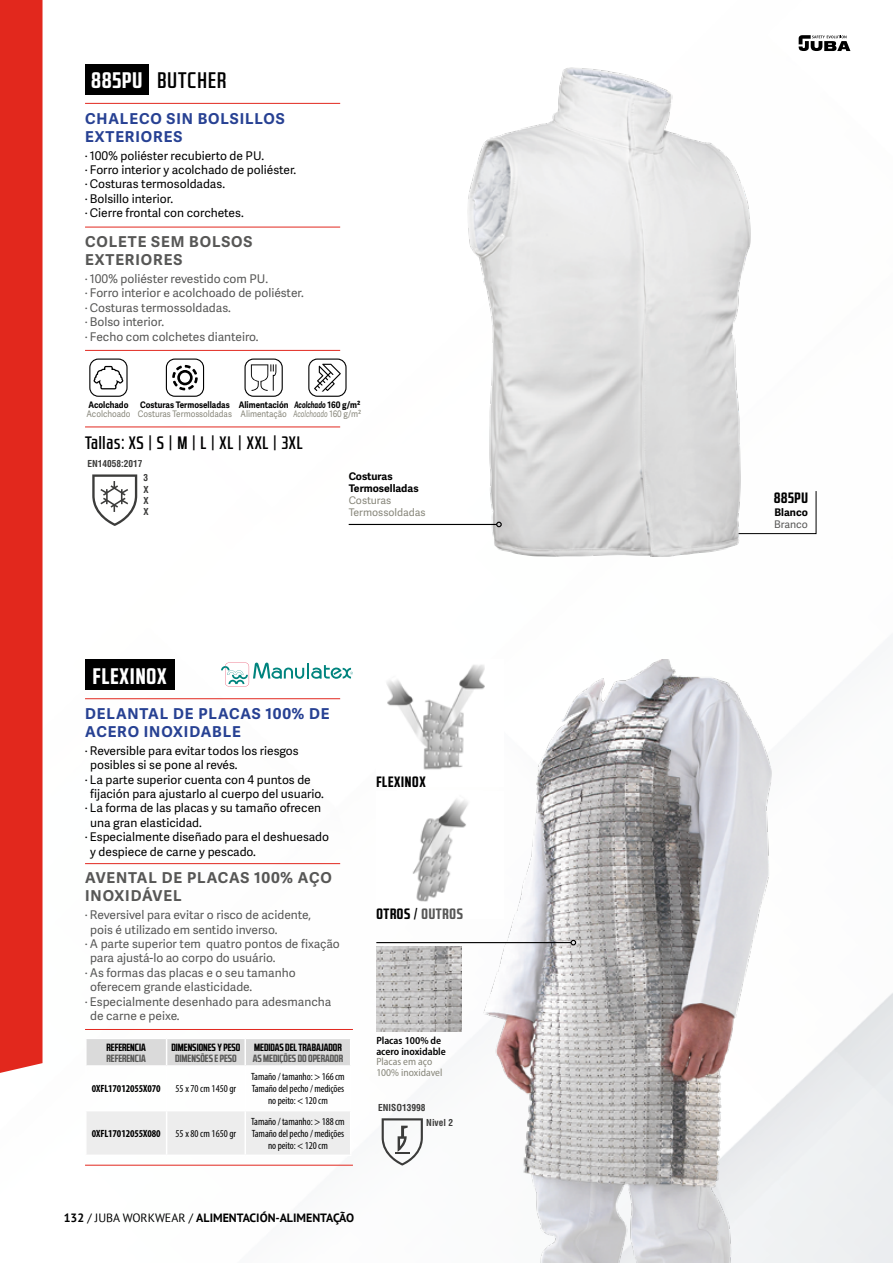
<style>
.page{position:relative;width:893px;height:1263px;background:#fff}
.page>*{position:absolute;margin:0;border:0;box-sizing:border-box;transform-origin:0 0}
.t1{font:700 22.5px "RB No 2.1 b";letter-spacing:.05em;color:#fff}
.t2{font:500 22.5px "RB No 2.1 b";letter-spacing:.05em;color:#000}
.t3{font:500 18px "RB No 2.1 b";letter-spacing:.05em;color:#000}
.t4{font:700 15px/18px "Adelle Sans";letter-spacing:.06em;color:#274193}
.t5{font:700 15px/18px "Adelle Sans";letter-spacing:.06em;color:#575756}
.t6{font:700 15px "RB No 2.1 b";letter-spacing:.05em;color:#000}
.t7{font:12px/14.4px "Adelle Sans";color:#000}
.t8{font:12px/14.4px "Adelle Sans";color:#575756}
.t9{font:700 12px "PT Sans";color:#000}
.t10{font:condensed 10.5px/12px "Myriad Pro";letter-spacing:-.01em;color:#000;text-align:center}
.t11{font:700 10.5px "RB No 2.1 b";color:#000}
.t12{font:700 10.5px "RB No 2.1 b";color:#575756}
.t13{font:700 condensed 10.5px "Myriad Pro";letter-spacing:-.01em;color:#000}
.t14{font:600 semi-condensed 10.5px/10.5px "Myriad Pro";color:#000}
.t15{font:700 10.5px/12px "Adelle Sans";color:#000}
.t16{font:semi-condensed 10.5px/10.5px "Myriad Pro";color:#87867a}
.t17{font:10.5px/12px "Adelle Sans";color:#87867a}
.t18{font:10.5px "Adelle Sans";color:#575756}
.t19{font:700 condensed 9.45px/11.2px "Helvetica LT Std";color:#3c3c3b;text-align:justify}
.t20{font:9px "Adelle Sans";color:#87867a;scale:.9 1}
.t21{font:700 9px "Adelle Sans";color:#000;scale:.9 1}
.t22{font:italic 9px/9px "Adelle Sans";color:#87867a;scale:.7 1}
.s1{font-weight:700;color:#000}
.s2{font-weight:700;font-style:normal;color:#000}
.s3{font-style:normal}
.s4{color:#575756}
.s5{font-weight:400}
</style>
<div class="page">
<img style="left:85px;top:37px;width:808px;height:1226px">
<svg style="left:799px;top:35px;width:51px;height:16px"></svg>
<div style="left:0;top:0;width:43px;height:1073px;background:#e2281d"></div>
<hr style="left:85px;top:1029px;width:268px;height:1px;background:#e2281f">
<hr style="left:85px;top:863px;width:255px;height:1px;background:#e2281f">
<hr style="left:85px;top:698px;width:255px;height:1px;background:#e2281f">
<div style="left:85px;top:659px;width:89px;height:31px;background:#000"></div>
<svg style="left:382px;top:1118px;width:41px;height:47px"></svg>
<div style="left:87px;top:1111px;width:263px;height:43px;background:#ededed"></div>
<hr style="left:85px;top:1067px;width:2px;height:43px;background:#fff">
<hr style="left:166px;top:1067px;width:1px;height:43px;background:#fff">
<hr style="left:244px;top:1067px;width:2px;height:43px;background:#fff">
<hr style="left:350px;top:1067px;width:1px;height:43px;background:#fff">
<hr style="left:85px;top:1110px;width:82px;height:1px;background:#fff">
<hr style="left:85px;top:1111px;width:2px;height:43px;background:#fff">
<hr style="left:167px;top:1110px;width:78px;height:1px;background:#fff">
<hr style="left:166px;top:1111px;width:1px;height:43px;background:#fff">
<hr style="left:245px;top:1110px;width:106px;height:1px;background:#fff">
<hr style="left:244px;top:1111px;width:2px;height:43px;background:#fff">
<hr style="left:350px;top:1111px;width:1px;height:43px;background:#fff">
<hr style="left:85px;top:1154px;width:82px;height:2px;background:#fff">
<hr style="left:167px;top:1154px;width:78px;height:2px;background:#fff">
<hr style="left:245px;top:1154px;width:106px;height:2px;background:#fff">
<hr style="left:85px;top:1037px;width:82px;height:2px;background:#fff">
<hr style="left:85px;top:1039px;width:2px;height:26px;background:#fff">
<hr style="left:167px;top:1037px;width:78px;height:2px;background:#fff">
<hr style="left:245px;top:1037px;width:106px;height:2px;background:#fff">
<div style="left:86px;top:1039px;width:265px;height:26px;background:#dadada"></div>
<hr style="left:85px;top:1065px;width:82px;height:2px;background:#fff">
<hr style="left:167px;top:1065px;width:78px;height:2px;background:#fff">
<hr style="left:245px;top:1065px;width:106px;height:2px;background:#fff">
<hr style="left:85px;top:1165px;width:268px;height:1px;background:#e2281f">
<img style="left:470px;top:659px;width:302px;height:604px">
<img style="left:376px;top:947px;width:85px;height:85px">
<hr style="left:376px;top:942px;width:195px;height:1px;background:#000">
<svg style="left:571px;top:940px;width:5px;height:5px"></svg>
<div style="left:376px;top:659px;width:128px;height:128px;background:#fff"></div>
<img style="left:387px;top:665px;width:98px;height:105px">
<div style="left:376px;top:791px;width:128px;height:127px;background:#fff"></div>
<img style="left:412px;top:799px;width:56px;height:103px">
<svg style="left:221px;top:662px;width:132px;height:24px"></svg>
<svg style="left:92px;top:474px;width:45px;height:52px"></svg>
<hr style="left:85px;top:227px;width:255px;height:1px;background:#e2281f">
<hr style="left:85px;top:350px;width:255px;height:1px;background:#e2281f">
<hr style="left:85px;top:103px;width:255px;height:1px;background:#e2281f">
<hr style="left:85px;top:427px;width:255px;height:1px;background:#e2281f">
<div style="left:85px;top:64px;width:64px;height:31px;background:#000"></div>
<div style="left:89px;top:358px;width:39px;height:39px;border:1px solid #000;border-radius:9px"></div>
<svg style="left:92px;top:365px;width:33px;height:25px"></svg>
<svg style="left:751px;top:490px;width:66px;height:44px"></svg>
<img style="left:468px;top:68px;width:283px;height:488px">
<svg style="left:172px;top:365px;width:26px;height:25px"></svg>
<div style="left:166px;top:358px;width:38px;height:39px;border:1px solid #000;border-radius:9px"></div>
<div style="left:244px;top:358px;width:39px;height:39px;border:1px solid #000;border-radius:9px"></div>
<svg style="left:251px;top:364px;width:25px;height:27px"></svg>
<div style="left:308px;top:358px;width:39px;height:39px;border:1px solid #000;border-radius:9px"></div>
<svg style="left:314px;top:364px;width:27px;height:28px"></svg>
<hr style="left:349px;top:524px;width:148px;height:1px;background:#000">
<svg style="left:496px;top:522px;width:6px;height:5px"></svg>
<h1 class="t1" style="left:92px;top:67px;width:52px">885PU</h1>
<h1 class="t2" style="left:157px;top:67px;width:70px">BUTCHER</h1>
<p class="t4" style="left:85px;top:110px;width:201px">CHALECO SIN BOLSILLOS<br>EXTERIORES</p>
<p class="t7" style="left:85px;top:148px;width:213px">· 100% poliéster recubierto de PU.<br>· Forro interior y acolchado de poliéster. · Costuras termosoldadas.<br>· Bolsillo interior.<br>· Cierre frontal con corchetes.</p>
<p class="t5" style="left:85px;top:233px;width:169px">COLETE SEM BOLSOS<br>EXTERIORES</p>
<p class="t8" style="left:85px;top:271px;width:220px">· 100% poliéster revestido com PU.<br>· Forro interior e acolchoado de poliéster. · Costuras termossoldadas.<br>· Bolso interior.<br>· Fecho com colchetes dianteiro.</p>
<p class="t21" style="left:88px;top:399px;width:46px">Acolchado</p>
<p class="t20" style="left:86px;top:407px;width:50px">Acolchoado</p>
<p class="t21" style="left:239px;top:399px;width:57px">Alimentación</p>
<p class="t20" style="left:241px;top:407px;width:53px">Alimentação</p>
<p class="t22" style="left:294px;top:400px;width:98px"><span class="s1">Acolchado</span> <span class="s2">160 g/m²<br></span>Acolchoado <span class="s3">160 g/m²</span></p>
<p class="t21" style="left:140px;top:399px;width:101px">Costuras Termoselladas</p>
<p class="t20" style="left:138px;top:407px;width:106px">Costuras Termossoldadas</p>
<h2 class="t3" style="left:85px;top:433px;width:219px">Tallas: XS | S | M | L | XL | XXL | 3XL</h2>
<p class="t19" style="left:87px;top:458px;width:57px">EN14058:2017</p>
<p class="t19" style="left:144px;top:472px;width:7px">3<br>X X X</p>
<p class="t15" style="left:349px;top:470px;width:71px">Costuras<br>Termoselladas</p>
<p class="t17" style="left:349px;top:494px;width:79px">Costuras<br>Termossoldadas</p>
<h1 class="t1" style="left:93px;top:662px;width:75px">FLEXINOX</h1>
<p class="t4" style="left:85px;top:705px;width:246px">DELANTAL DE PLACAS 100% DE<br>ACERO INOXIDABLE</p>
<p class="t7" style="left:85px;top:743px;width:215px">· Reversible para evitar todos los riesgos</p>
<p class="t7" style="left:90px;top:757px;width:149px">posibles si se pone al revés.</p>
<p class="t7" style="left:85px;top:772px;width:227px">· La parte superior cuenta con 4 puntos de</p>
<p class="t7" style="left:90px;top:786px;width:235px">fijación para ajustarlo al cuerpo del usuario.</p>
<p class="t7" style="left:85px;top:801px;width:238px">· La forma de las placas y su tamaño ofrecen</p>
<p class="t7" style="left:90px;top:815px;width:113px">una gran elasticidad.</p>
<p class="t7" style="left:85px;top:829px;width:246px">· Especialmente diseñado para el deshuesado</p>
<p class="t7" style="left:90px;top:844px;width:167px">y despiece de carne y pescado.</p>
<p class="t5" style="left:85px;top:869px;width:248px">AVENTAL DE PLACAS 100% AÇO<br>INOXIDÁVEL</p>
<p class="t8" style="left:85px;top:907px;width:227px">· Reversivel para evitar o risco de acidente,</p>
<p class="t8" style="left:90px;top:922px;width:189px">pois é utilizado em sentido inverso.</p>
<p class="t8" style="left:85px;top:936px;width:256px">· A parte superior tem quatro pontos de fixação</p>
<p class="t8" style="left:90px;top:950px;width:187px">para ajustá-lo ao corpo do usuário.</p>
<p class="t8" style="left:85px;top:965px;width:212px">· As formas das placas e o seu tamanho</p>
<p class="t8" style="left:90px;top:979px;width:163px">oferecem grande elasticidade.</p>
<p class="t8" style="left:85px;top:994px;width:248px">· Especialmente desenhado para adesmancha</p>
<p class="t8" style="left:90px;top:1008px;width:91px">de carne e peixe.</p>
<p class="t6" style="left:376px;top:773px;width:51px">FLEXINOX</p>
<p class="t6" style="left:376px;top:904px;width:88px">OTROS / <span class="s4">OUTROS</span></p>
<p class="t11" style="left:107px;top:1041px;width:41px">REFERENCIA</p>
<p class="t12" style="left:107px;top:1052px;width:41px">REFERENCIA</p>
<p class="t11" style="left:171px;top:1041px;width:70px">DIMENSIONES Y PESO</p>
<p class="t12" style="left:175px;top:1052px;width:63px">DIMENSÕES E PESO</p>
<p class="t13" style="left:92px;top:1083px;width:70px">0XFL17012055X070</p>
<p class="t10" style="left:176px;top:1083px;width:62px">55 x 70 cm 1450 gr</p>
<p class="t13" style="left:92px;top:1127px;width:70px">0XFL17012055X080</p>
<p class="t10" style="left:176px;top:1127px;width:62px">55 x 80 cm 1650 gr</p>
<p class="t11" style="left:254px;top:1041px;width:89px">MEDIDAS DEL TRABAJADOR</p>
<p class="t12" style="left:253px;top:1052px;width:92px">AS MEDIÇÕES DO OPERADOR</p>
<p class="t10" style="left:251px;top:1071px;width:95px">Tamaño / tamanho: &gt; 166 cm<br>Tamaño del pecho / medições no peito: &lt; 120 cm</p>
<p class="t10" style="left:251px;top:1115px;width:95px">Tamaño / tamanho: &gt; 188 cm<br>Tamaño del pecho / medições no peito: &lt; 120 cm</p>
<p class="t14" style="left:376px;top:1035px;width:71px">Placas 100% de acero inoxidable</p>
<p class="t16" style="left:376px;top:1056px;width:68px">Placas em aço<br>100% inoxidavel</p>
<p class="t19" style="left:378px;top:1102px;width:49px">ENISO13998</p>
<p class="t19" style="left:426px;top:1117px;width:28px">Nivel 2</p>
<p class="t9" style="left:64px;top:1210px;width:292px">132 <span class="s5">/ JUBA WORKWEAR /</span> ALIMENTACIÓN-ALIMENTAÇÃO</p>
<p class="t6" style="left:774px;top:489px;width:35px">885PU</p>
<p class="t15" style="left:775px;top:506px;width:35px">Blanco</p>
<p class="t18" style="left:774px;top:516px;width:35px">Branco</p>
</div>
